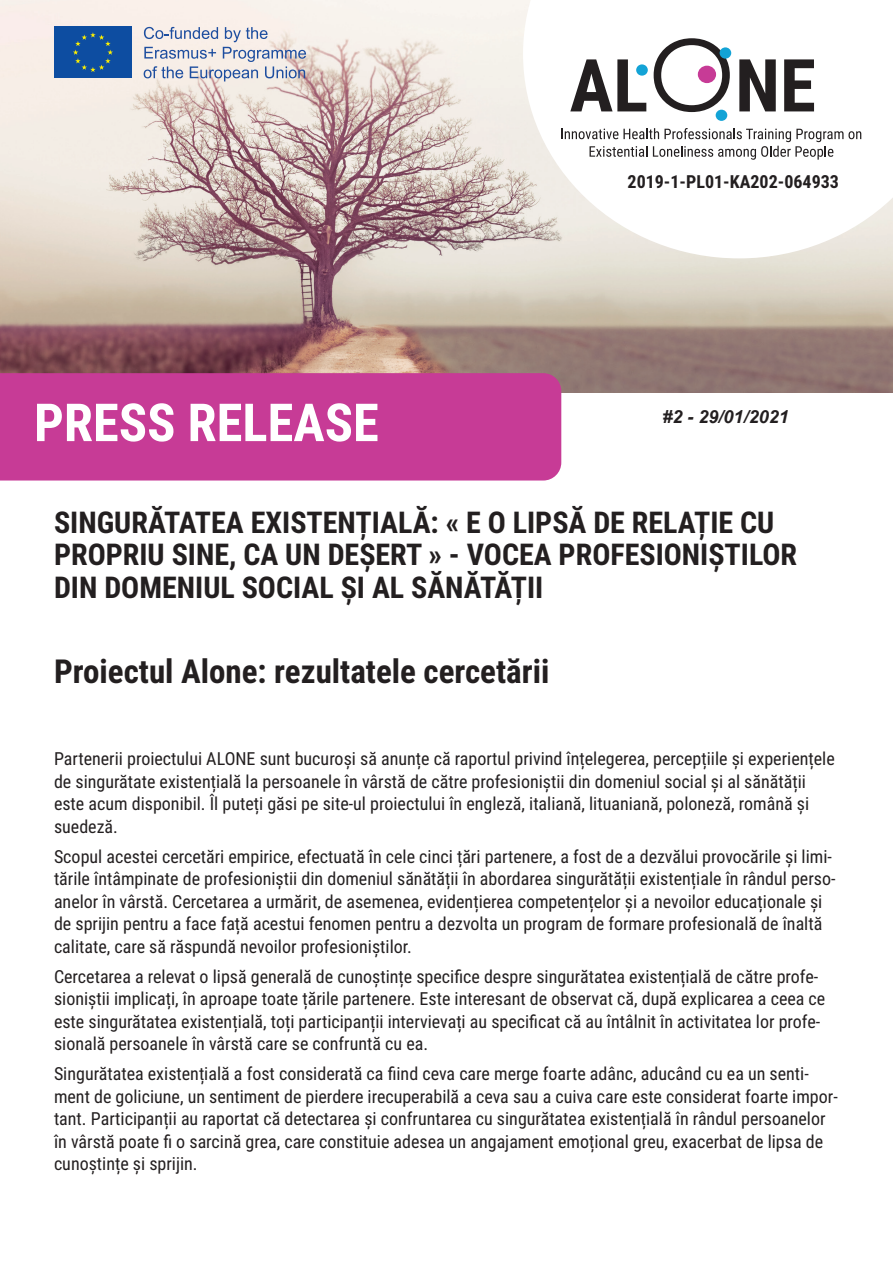
<style>
.page{position:relative;width:893px;height:1263px;background:#fff}
.page>*{position:absolute;margin:0;border:0;box-sizing:border-box;transform-origin:0 0}
.t1{font:700 52.5px "Roboto Condensed";color:#fff}
.t2{font:700 33px "Roboto Condensed";color:#231f20}
.t3{font:700 30px/32.4px "Roboto Condensed";color:#231f20}
.t4{font:18px/22.5px "Roboto Condensed";color:#231f20}
.t5{font:700 18px "Roboto Condensed";color:#231f20}
.t6{font:italic 700 18px "Arial";color:#231f20}
</style>
<div class="page">
<img style="left:0;top:1px;width:893px;height:392px">
<svg style="left:523px;top:0;width:370px;height:258px"></svg>
<svg style="left:570px;top:59px;width:76px;height:52px"></svg>
<svg style="left:654px;top:38px;width:76px;height:74px"></svg>
<svg style="left:739px;top:59px;width:37px;height:52px"></svg>
<svg style="left:784px;top:59px;width:30px;height:52px"></svg>
<div style="left:698px;top:66px;width:18px;height:17px;background:#c73b96;border-radius:50%"></div>
<div style="left:716px;top:110px;width:11px;height:11px;background:#13a3d6;border-radius:50%"></div>
<div style="left:636px;top:64px;width:12px;height:12px;background:#13a3d6;border-radius:50%"></div>
<div style="left:720px;top:47px;width:11px;height:12px;background:#13a3d6;border-radius:50%"></div>
<svg style="left:561px;top:128px;width:300px;height:32px"></svg>
<div style="left:0;top:373px;width:561px;height:107px;background:#c73b96"></div>
<div style="left:54px;top:27px;width:78px;height:51px;background:#0d4da1"></div>
<svg style="left:73px;top:32px;width:40px;height:40px"></svg>
<svg style="left:144px;top:27px;width:162px;height:54px;background:#d0d0d8"></svg>
<div style="left:587px;top:174px;width:252px;height:18px;background:#fff"></div>
<h1 class="t1" style="left:34px;top:386px;width:346px">PRESS RELEASE</h1>
<p class="t5" style="left:628px;top:169px;width:213px">2019-1-PL01-KA202-064933</p>
<p class="t6" style="left:663px;top:405px;width:128px">#2 - 29/01/2021</p>
<h3 class="t3" style="left:54px;top:505px;width:745px">SINGURĂTATEA EXISTENȚIALĂ: « E O LIPSĂ DE RELAȚIE CU<br>PROPRIU SINE, CA UN DEȘERT » - VOCEA PROFESIONIȘTILOR<br>DIN DOMENIUL SOCIAL ȘI AL SĂNĂTĂȚII</h3>
<h2 class="t2" style="left:54px;top:648px;width:497px">Proiectul Alone: rezultatele cercetării</h2>
<p class="t4" style="left:54px;top:747px;width:782px">Partenerii proiectului ALONE sunt bucuroși să anunțe că raportul privind înțelegerea, percepțiile și experiențele de singurătate existențială la persoanele în vârstă de către profesioniștii din domeniul social și al sănătății este acum disponibil. Îl puteți găsi pe site-ul proiectului în engleză, italiană, lituaniană, poloneză, română și suedeză.</p>
<p class="t4" style="left:54px;top:844px;width:783px">Scopul acestei cercetări empirice, efectuată în cele cinci țări partenere, a fost de a dezvălui provocările și limi&shy;tările întâmpinate de profesioniștii din domeniul sănătății în abordarea singurătății existențiale în rândul perso&shy;anelor în vârstă. Cercetarea a urmărit, de asemenea, evidențierea competențelor și a nevoilor educaționale și de sprijin pentru a face față acestui fenomen pentru a dezvolta un program de formare profesională de înaltă calitate, care să răspundă nevoilor profesioniștilor.</p>
<p class="t4" style="left:54px;top:964px;width:773px">Cercetarea a relevat o lipsă generală de cunoștințe specifice despre singurătatea existențială de către profe&shy;sioniștii implicați, în aproape toate țările partenere. Este interesant de observat că, după explicarea a ceea ce este singurătatea existențială, toți participanții intervievați au specificat că au întâlnit în activitatea lor profe&shy;sională persoanele în vârstă care se confruntă cu ea.</p>
<p class="t4" style="left:54px;top:1062px;width:785px">Singurătatea existențială a fost considerată ca fiind ceva care merge foarte adânc, aducând cu ea un senti&shy;ment de goliciune, un sentiment de pierdere irecuperabilă a ceva sau a cuiva care este considerat foarte impor&shy;tant. Participanții au raportat că detectarea și confruntarea cu singurătatea existențială în rândul persoanelor în vârstă poate fi o sarcină grea, care constituie adesea un angajament emoțional greu, exacerbat de lipsa de cunoștințe și sprijin.</p>
</div>
